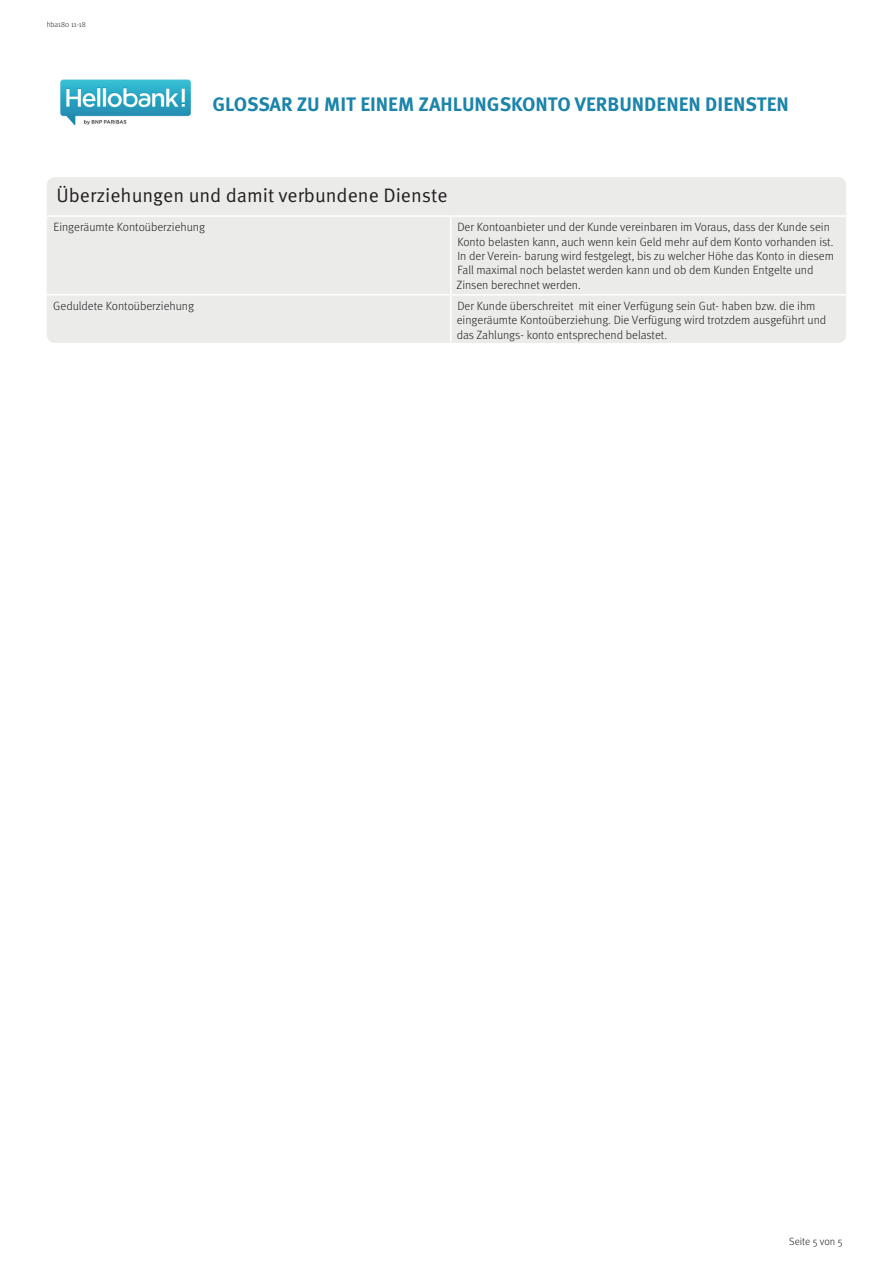
<style>
.page{position:relative;width:893px;height:1263px;background:#fff}
.page>*{position:absolute;margin:0;border:0;box-sizing:border-box;transform-origin:0 0}
.t1{font:700 19.5px "Meta Pro";color:#1b84aa}
.t2{font:19.5px "Meta Pro Norm";color:#231f20}
.t3{font:300 12px/14.4px "Meta Pro";color:#231f20}
.t4{font:300 10.5px "Meta Pro";color:#231f20}
.t5{font:300 7.5px "Meta Pro";color:#231f20}
</style>
<div class="page">
<div style="left:47px;top:177px;width:799px;height:166px;background:#ebebea;border-radius:9px"></div>
<hr style="left:47px;top:215px;width:404px;height:2px;background:#fff">
<hr style="left:451px;top:215px;width:399px;height:2px;background:#fff">
<hr style="left:450px;top:217px;width:1px;height:77px;background:#fff">
<hr style="left:47px;top:294px;width:404px;height:1px;background:#fff">
<hr style="left:451px;top:294px;width:399px;height:1px;background:#fff">
<hr style="left:450px;top:295px;width:1px;height:50px;background:#fff">
<img style="left:60px;top:79px;width:131px;height:47px">
<p class="t5" style="left:47px;top:19px;width:41px">hba180 11-18</p>
<h1 class="t1" style="left:212px;top:89px;width:578px">GLOSSAR ZU MIT EINEM ZAHLUNGSKONTO VERBUNDENEN DIENSTEN</h1>
<h1 class="t2" style="left:56px;top:181px;width:393px">Überziehungen und damit verbundene Dienste</h1>
<p class="t3" style="left:53px;top:219px;width:153px">Eingeräumte Kontoüberziehung</p>
<p class="t3" style="left:457px;top:219px;width:379px">Der Kontoanbieter und der Kunde vereinbaren im Voraus, dass der Kunde sein Konto belasten kann, auch wenn kein Geld mehr auf dem Konto vorhanden ist.<br>In der Verein- barung wird festgelegt, bis zu welcher Höhe das Konto in diesem Fall maximal noch belastet werden kann und ob dem Kunden Entgelte und Zinsen berechnet werden.</p>
<p class="t3" style="left:53px;top:298px;width:142px">Geduldete Kontoüberziehung</p>
<p class="t3" style="left:457px;top:298px;width:371px">Der Kunde überschreitet mit einer Verfügung sein Gut- haben bzw. die ihm eingeräumte Kontoüberziehung. Die Verfügung wird trotzdem ausgeführt und das Zahlungs- konto entsprechend belastet.</p>
<p class="t4" style="left:789px;top:1234px;width:55px">Seite 5 von 5</p>
</div>
